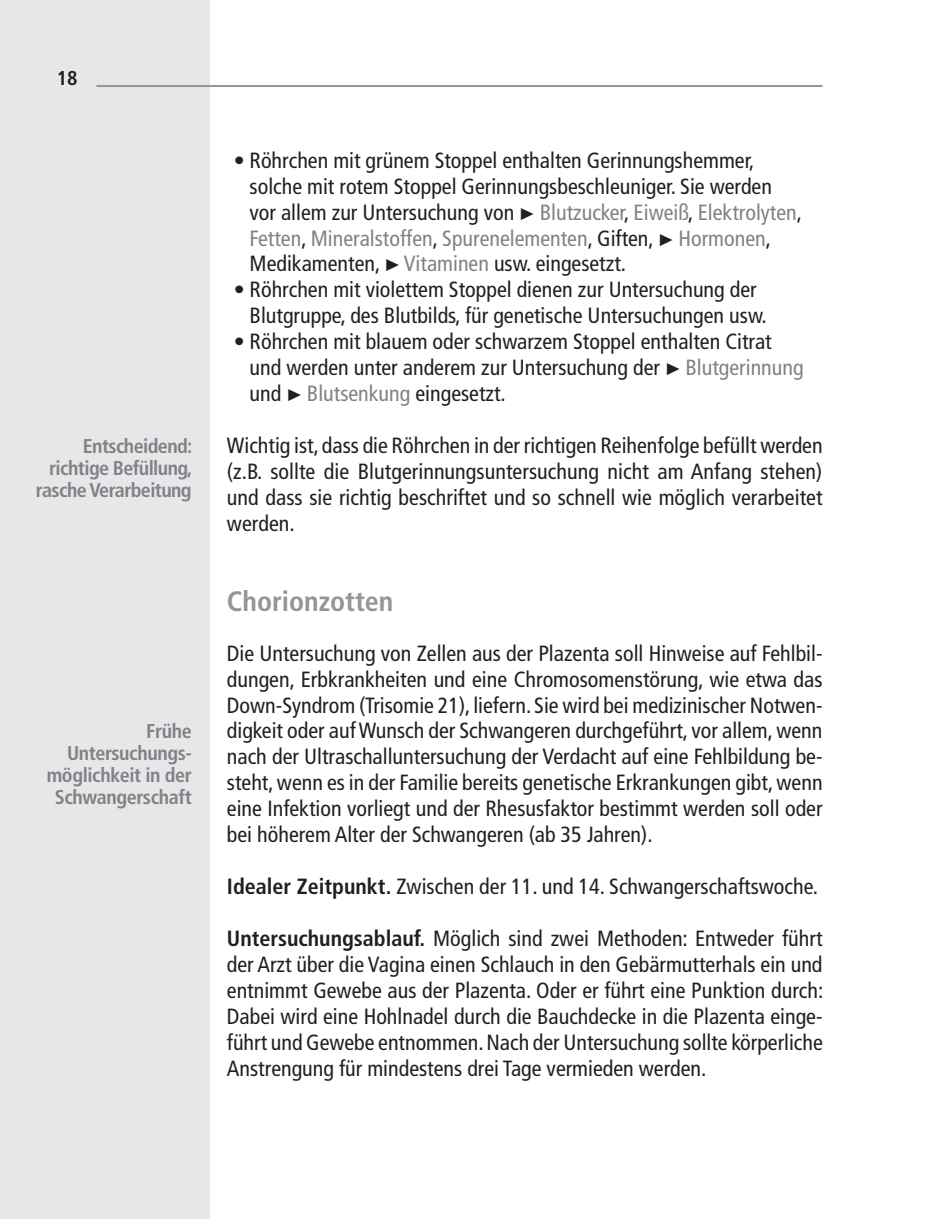
<style>
.page{position:relative;width:936px;height:1219px;background:#fff}
.page>*{position:absolute;margin:0;border:0;box-sizing:border-box;transform-origin:0 0}
.t1{font:700 condensed 28px "Frutiger LT Std";color:#939598}
.t2{font:condensed 22px/26px "Frutiger LT Std";color:#231f20}
.t3{font:700 condensed 20px/22px "Frutiger LT Std";letter-spacing:-.03em;color:#808285;text-align:right}
.t4{font:700 condensed 20px "Frutiger LT Std";color:#231f20}
.s1{font-family:"Utopia Std";font-stretch:normal}
.s2{color:#808285}
.s3{font-weight:700}
</style>
<div class="page">
<div style="left:0;top:0;width:209px;height:1219px;background:#e6e7e9"></div>
<hr style="left:96px;top:85px;width:726px;height:2px;background:#939598">
<p class="t4" style="left:57px;top:66px;width:22px">18</p>
<p class="t3" style="left:36px;top:435px;width:158px">Entscheidend: richtige Befüllung, rasche Verarbeitung</p>
<p class="t3" style="left:47px;top:721px;width:146px">Frühe<br>Untersuchungs&shy;möglichkeit in der<br>Schwangerschaft</p>
<p class="t2" style="left:249px;top:147px;width:554px;text-indent:-16px">• Röhrchen mit grünem Stoppel enthalten Gerinnungshemmer, solche mit rotem Stoppel Gerinnungsbeschleuniger. Sie werden vor allem zur Untersuchung von <span class="s1">▶</span> <span class="s2">Blutzucker</span>, <span class="s2">Eiweiß</span>, <span class="s2">Elektrolyten</span>, <span class="s2">Fetten</span>, <span class="s2">Mineralstoffen</span>, <span class="s2">Spurenelementen</span>, Giften, <span class="s1">▶</span> <span class="s2">Hormonen</span>, Medikamenten, <span class="s1">▶</span> <span class="s2">Vitaminen</span> usw. eingesetzt.</p>
<p class="t2" style="left:249px;top:277px;width:518px;text-indent:-16px">• Röhrchen mit violettem Stoppel dienen zur Untersuchung der<br>Blutgruppe, des Blutbilds, für genetische Untersuchungen usw.</p>
<p class="t2" style="left:249px;top:329px;width:555px;text-indent:-16px">• Röhrchen mit blauem oder schwarzem Stoppel enthalten Citrat und werden unter anderem zur Untersuchung der <span class="s1">▶</span> <span class="s2">Blutgerinnung </span>und <span class="s1">▶</span> <span class="s2">Blutsenkung</span> eingesetzt.</p>
<p class="t2" style="left:227px;top:433px;width:597px;text-align:justify">Wichtig ist, dass die Röhrchen in der richtigen Reihenfolge befüllt werden (z.B. sollte die Blutgerinnungsuntersuchung nicht am Anfang stehen) und dass sie richtig beschriftet und so schnell wie möglich verarbeitet werden.</p>
<p class="t1" style="left:227px;top:584px;width:168px">Chorionzotten</p>
<p class="t2" style="left:227px;top:640px;width:597px;text-align:justify">Die Untersuchung von Zellen aus der Plazenta soll Hinweise auf Fehlbil&shy;dungen, Erbkrankheiten und eine Chromosomenstörung, wie etwa das Down-Syndrom (Trisomie 21), liefern. Sie wird bei medizinischer Notwen&shy;digkeit oder auf Wunsch der Schwangeren durchgeführt, vor allem, wenn nach der Ultraschalluntersuchung der Verdacht auf eine Fehlbildung be&shy;steht, wenn es in der Familie bereits genetische Erkrankungen gibt, wenn eine Infektion vorliegt und der Rhesusfaktor bestimmt werden soll oder bei höherem Alter der Schwangeren (ab 35 Jahren).</p>
<p class="t2" style="left:227px;top:874px;width:592px"><span class="s3">Idealer Zeitpunkt.</span> Zwischen der 11. und 14. Schwangerschaftswoche.</p>
<p class="t2" style="left:227px;top:925px;width:598px;text-align:justify"><span class="s3">Untersuchungsablauf.</span> Möglich sind zwei Methoden: Entweder führt der Arzt über die Vagina einen Schlauch in den Gebärmutterhals ein und entnimmt Gewebe aus der Plazenta. Oder er führt eine Punktion durch:<br>Dabei wird eine Hohlnadel durch die Bauchdecke in die Plazenta einge&shy;führt und Gewebe entnommen. Nach der Untersuchung sollte körperliche Anstrengung für mindestens drei Tage vermieden werden.</p>
</div>
